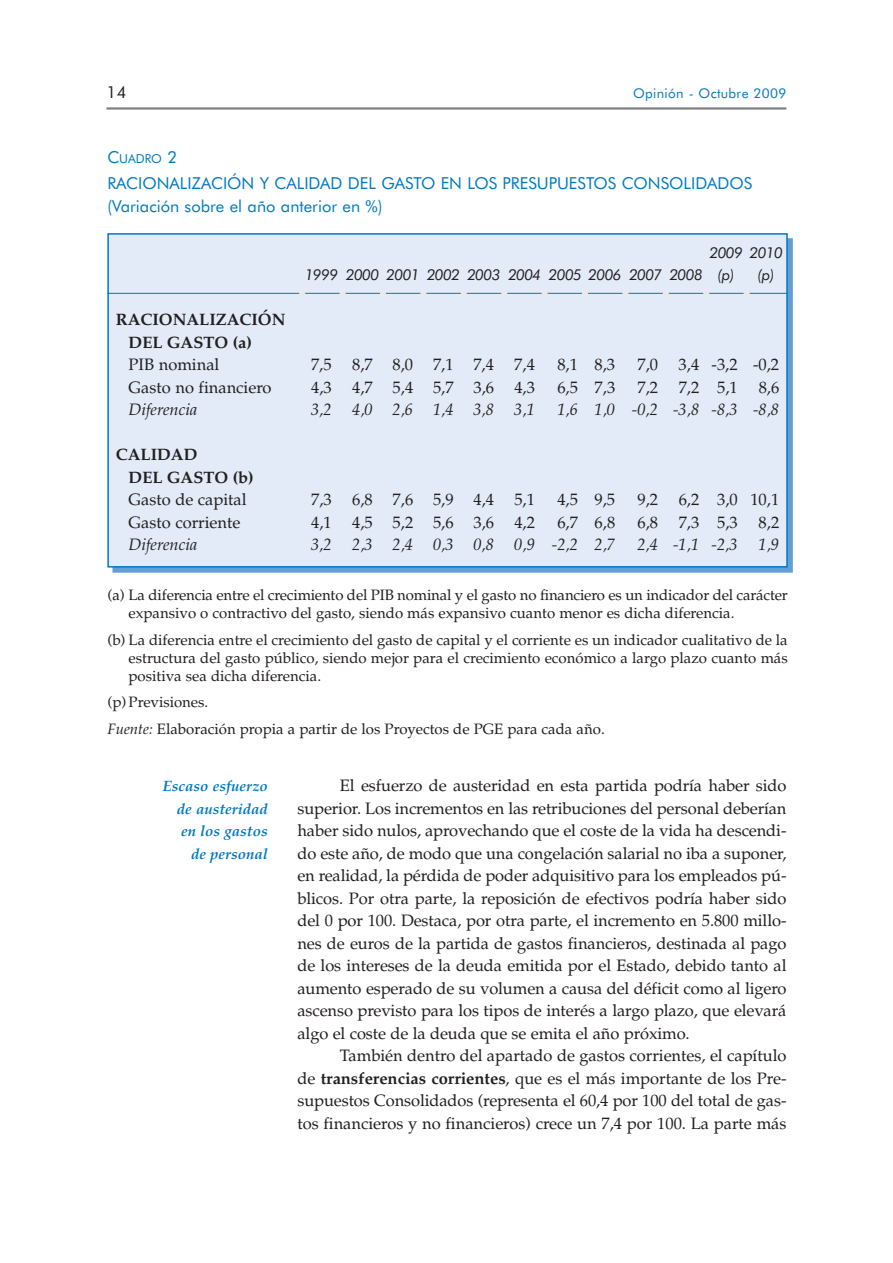
<style>
.page{position:relative;width:893px;height:1263px;background:#fff}
.page>*{position:absolute;margin:0;border:0;box-sizing:border-box;transform-origin:0 0}
.t1{font:16.5px/22.5px "Palatino";color:#231f20;text-align:justify}
.t2{font:italic 16.5px "Palatino";color:#231f20}
.t3{font:16.5px/22.5px "Futura BT";color:#0079c2}
.t4{font:700 16.5px/22.5px "Palatino";color:#231f20}
.t5{font:16.5px "Futura BT";color:#231f20}
.t6{font:15px/18px "Palatino";color:#231f20}
.t7{font:italic 15px/22.5px "Futura BT";letter-spacing:-.03em;color:#231f20}
.t8{font:italic 700 15px/22.5px "Palatino";color:#0079c2;text-align:right}
.t9{font:13.5px "Futura BT";letter-spacing:.025em;color:#0079c2}
.t10{font:12.3px "Futura BT";color:#0079c2}
.s1{font-size:16.5px}
.s2{font-style:italic}
.s3{font-weight:700}
</style>
<div class="page">
<hr style="left:106px;top:107px;width:680px;height:3px;background:#808285">
<div style="left:108px;top:234px;width:679px;height:333px;background:#e2ebf7"></div>
<div style="left:107px;top:233px;width:681px;height:334px;border:2px solid #0079c2"></div>
<hr style="left:107px;top:293px;width:681px;height:1px;background:#0079c2">
<div style="left:299px;top:288px;width:6px;height:10px;background:#e2ebf7"></div>
<div style="left:340px;top:288px;width:6px;height:10px;background:#e2ebf7"></div>
<div style="left:380px;top:288px;width:6px;height:10px;background:#e2ebf7"></div>
<div style="left:420px;top:288px;width:6px;height:10px;background:#e2ebf7"></div>
<div style="left:461px;top:288px;width:6px;height:10px;background:#e2ebf7"></div>
<div style="left:501px;top:288px;width:6px;height:10px;background:#e2ebf7"></div>
<div style="left:542px;top:288px;width:6px;height:10px;background:#e2ebf7"></div>
<div style="left:582px;top:288px;width:6px;height:10px;background:#e2ebf7"></div>
<div style="left:622px;top:288px;width:6px;height:10px;background:#e2ebf7"></div>
<div style="left:663px;top:288px;width:6px;height:10px;background:#e2ebf7"></div>
<div style="left:703px;top:288px;width:6px;height:10px;background:#e2ebf7"></div>
<div style="left:744px;top:288px;width:6px;height:10px;background:#e2ebf7"></div>
<p class="t5" style="left:107px;top:85px;width:21px">14</p>
<p class="t9" style="left:633px;top:87px;width:155px">Opinión - Octubre 2009</p>
<p class="t10" style="left:107px;top:153px;width:71px"><span class="s1">C</span>UADRO <span class="s1">2</span></p>
<p class="t3" style="left:107px;top:173px;width:646px">RACIONALIZACIÓN Y CALIDAD DEL GASTO EN LOS PRESUPUESTOS CONSOLIDADOS (Variación sobre el año anterior en %)</p>
<p class="t7" style="left:305px;top:242px;width:479px;text-indent:405px">2009 2010<br>1999 2000 2001 2002 2003 2004 2005 2006 2007 2008 (p)</p>
<p class="t7" style="left:757px;top:265px;width:19px">(p)</p>
<p class="t4" style="left:129px;top:310px;width:158px;text-indent:-13px">RACIONALIZACIÓN<br>DEL GASTO (a)</p>
<p class="t1" style="left:129px;top:355px;width:92px">PIB nominal</p>
<p class="t1" style="left:311px;top:355px;width:225px">7,5 8,7 8,0 7,1 7,4 7,4</p>
<p class="t1" style="left:557px;top:355px;width:59px">8,1 8,3</p>
<p class="t1" style="left:637px;top:355px;width:143px">7,0 3,4 -3,2 -0,2</p>
<p class="t1" style="left:129px;top:378px;width:144px">Gasto no financiero</p>
<p class="t1" style="left:311px;top:378px;width:225px">4,3 4,7 5,4 5,7 3,6 4,3</p>
<p class="t1" style="left:557px;top:378px;width:59px">6,5 7,3</p>
<p class="t1" style="left:637px;top:378px;width:102px">7,2 7,2 5,1</p>
<p class="t1" style="left:759px;top:378px;width:22px">8,6</p>
<p class="t2" style="left:129px;top:403px;width:70px">Diferencia</p>
<p class="t2" style="left:311px;top:403px;width:225px">3,2 4,0 2,6 1,4 3,8 3,1</p>
<p class="t2" style="left:557px;top:403px;width:223px">1,6 1,0 -0,2 -3,8 -8,3 -8,8</p>
<p class="t4" style="left:129px;top:445px;width:127px;text-indent:-13px">CALIDAD<br>DEL GASTO (b)</p>
<p class="t1" style="left:129px;top:490px;width:120px">Gasto de capital</p>
<p class="t1" style="left:311px;top:490px;width:225px">7,3 6,8 7,6 5,9 4,4 5,1</p>
<p class="t1" style="left:557px;top:490px;width:59px">4,5 9,5</p>
<p class="t1" style="left:637px;top:490px;width:143px">9,2 6,2 3,0 10,1</p>
<p class="t1" style="left:129px;top:513px;width:113px">Gasto corriente</p>
<p class="t1" style="left:311px;top:513px;width:225px">4,1 4,5 5,2 5,6 3,6 4,2</p>
<p class="t1" style="left:557px;top:513px;width:59px">6,7 6,8</p>
<p class="t1" style="left:637px;top:513px;width:102px">6,8 7,3 5,3</p>
<p class="t1" style="left:759px;top:513px;width:22px">8,2</p>
<p class="t2" style="left:129px;top:538px;width:70px">Diferencia</p>
<p class="t2" style="left:311px;top:538px;width:306px">3,2 2,3 2,4 0,3 0,8 0,9 -2,2 2,7</p>
<p class="t2" style="left:637px;top:538px;width:102px">2,4 -1,1 -2,3</p>
<p class="t2" style="left:759px;top:538px;width:22px">1,9</p>
<p class="t6" style="left:129px;top:588px;width:661px;text-indent:-21px">(a) La diferencia entre el crecimiento del PIB nominal y el gasto no financiero es un indicador del carácter expansivo o contractivo del gasto, siendo más expansivo cuanto menor es dicha diferencia.</p>
<p class="t6" style="left:129px;top:632px;width:661px;text-align:justify;text-indent:-21px">(b) La diferencia entre el crecimiento del gasto de capital y el corriente es un indicador cualitativo de la estructura del gasto público, siendo mejor para el crecimiento económico a largo plazo cuanto más positiva sea dicha diferencia.</p>
<p class="t6" style="left:107px;top:690px;width:499px;line-height:26.5px">(p) Previsiones.<br><span class="s2">Fuente:</span> Elaboración propia a partir de los Proyectos de PGE para cada año.</p>
<p class="t8" style="left:163px;top:777px;width:106px">Escaso esfuerzo de austeridad en los gastos de personal</p>
<p class="t1" style="left:297px;top:776px;width:491px;text-indent:43px">El esfuerzo de austeridad en esta partida podría haber sido superior. Los incrementos en las retribuciones del personal deberían haber sido nulos, aprovechando que el coste de la vida ha descendi&shy;do este año, de modo que una congelación salarial no iba a suponer, en realidad, la pérdida de poder adquisitivo para los empleados pú&shy;blicos. Por otra parte, la reposición de efectivos podría haber sido del 0 por 100. Destaca, por otra parte, el incremento en 5.800 millo&shy;nes de euros de la partida de gastos financieros, destinada al pago de los intereses de la deuda emitida por el Estado, debido tanto al aumento esperado de su volumen a causa del déficit como al ligero ascenso previsto para los tipos de interés a largo plazo, que elevará algo el coste de la deuda que se emita el año próximo.</p>
<p class="t1" style="left:297px;top:1046px;width:491px;text-indent:43px">También dentro del apartado de gastos corrientes, el capítulo de <span class="s3">transferencias corrientes</span>, que es el más importante de los Pre&shy;supuestos Consolidados (representa el 60,4 por 100 del total de gas&shy;tos financieros y no financieros) crece un 7,4 por 100. La parte más</p>
</div>
